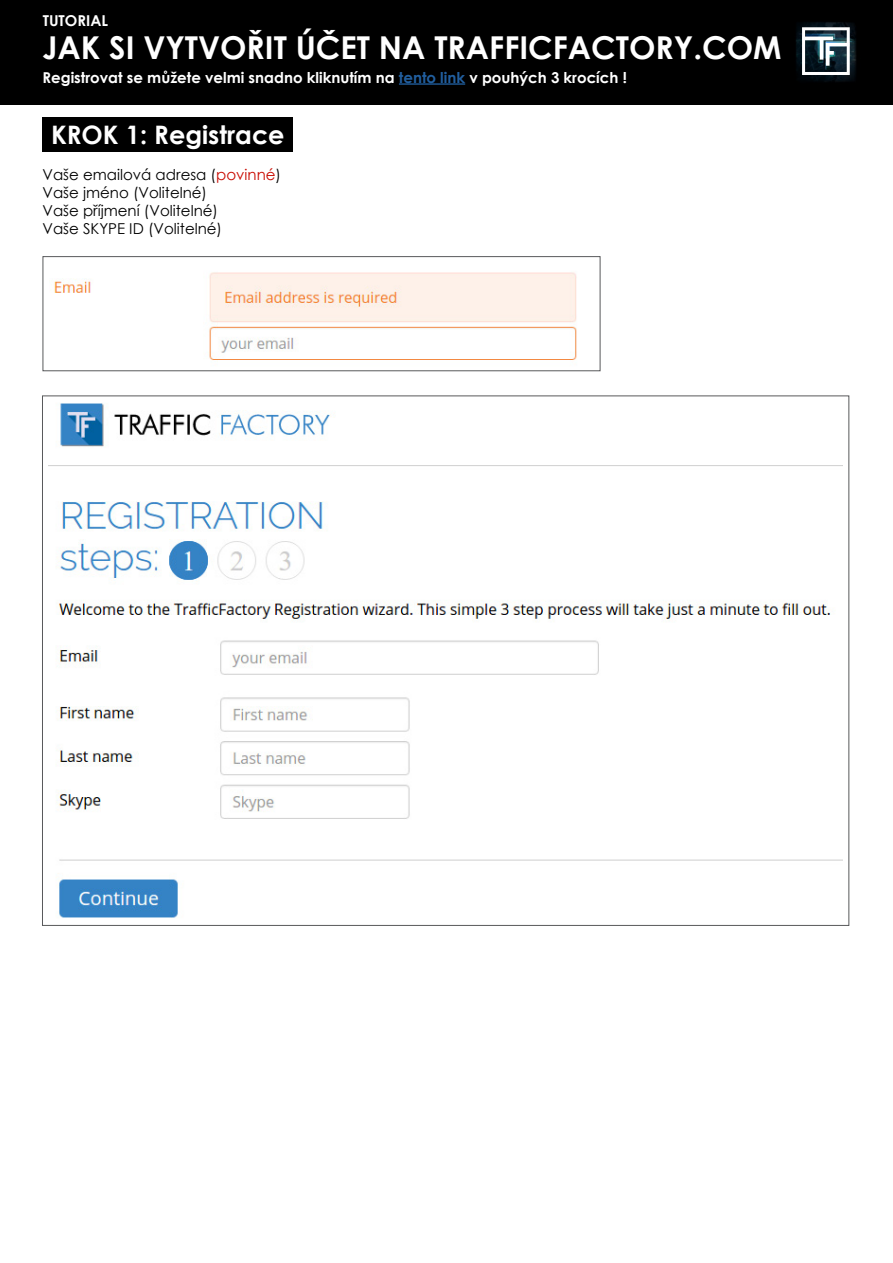
<style>
.page{position:relative;width:893px;height:1263px;background:#fff}
.page>*{position:absolute;margin:0;border:0;box-sizing:border-box;transform-origin:0 0}
.t1{font:700 31.5px "Century Gothic";color:#fff}
.t2{font:700 25.5px "Century Gothic";color:#fff}
.t3{font:15px/18px "Century Gothic";color:#000}
.t4{font:700 15px "Century Gothic";color:#fff}
.s1{color:#215e9e}
.s2{color:#c80a00}
</style>
<div class="page">
<div style="left:0;top:0;width:893px;height:105px;background:#000"></div>
<img style="left:796px;top:22px;width:60px;height:60px">
<div style="left:43px;top:117px;width:250px;height:34px;background:#000"></div>
<svg style="left:802px;top:27px;width:48px;height:48px;background:#6a7a82"></svg>
<hr style="left:399px;top:83px;width:66px;height:2px;background:#215e9e">
<img style="left:54px;top:272px;width:523px;height:88px">
<div style="left:43px;top:256px;width:557px;height:115px;border:1px solid #58595b"></div>
<img style="left:49px;top:403px;width:794px;height:515px">
<p class="t4" style="left:43px;top:9px;width:67px">TUTORIAL</p>
<h1 class="t1" style="left:43px;top:23px;width:740px">JAK SI VYTVOŘIT ÚČET NA TRAFFICFACTORY.COM</h1>
<p class="t4" style="left:43px;top:66px;width:586px">Registrovat se můžete velmi snadno kliknutím na <span class="s1">tento link</span> v pouhých 3 krocích !</p>
<h2 class="t2" style="left:51px;top:115px;width:235px">KROK 1: Registrace</h2>
<p class="t3" style="left:43px;top:165px;width:240px">Vaše emailová adresa (<span class="s2">povinné</span>)<br>Vaše jméno (Volitelné)<br>Vaše příjmení (Volitelné)<br>Vaše SKYPE ID (Volitelné)</p>
</div>
